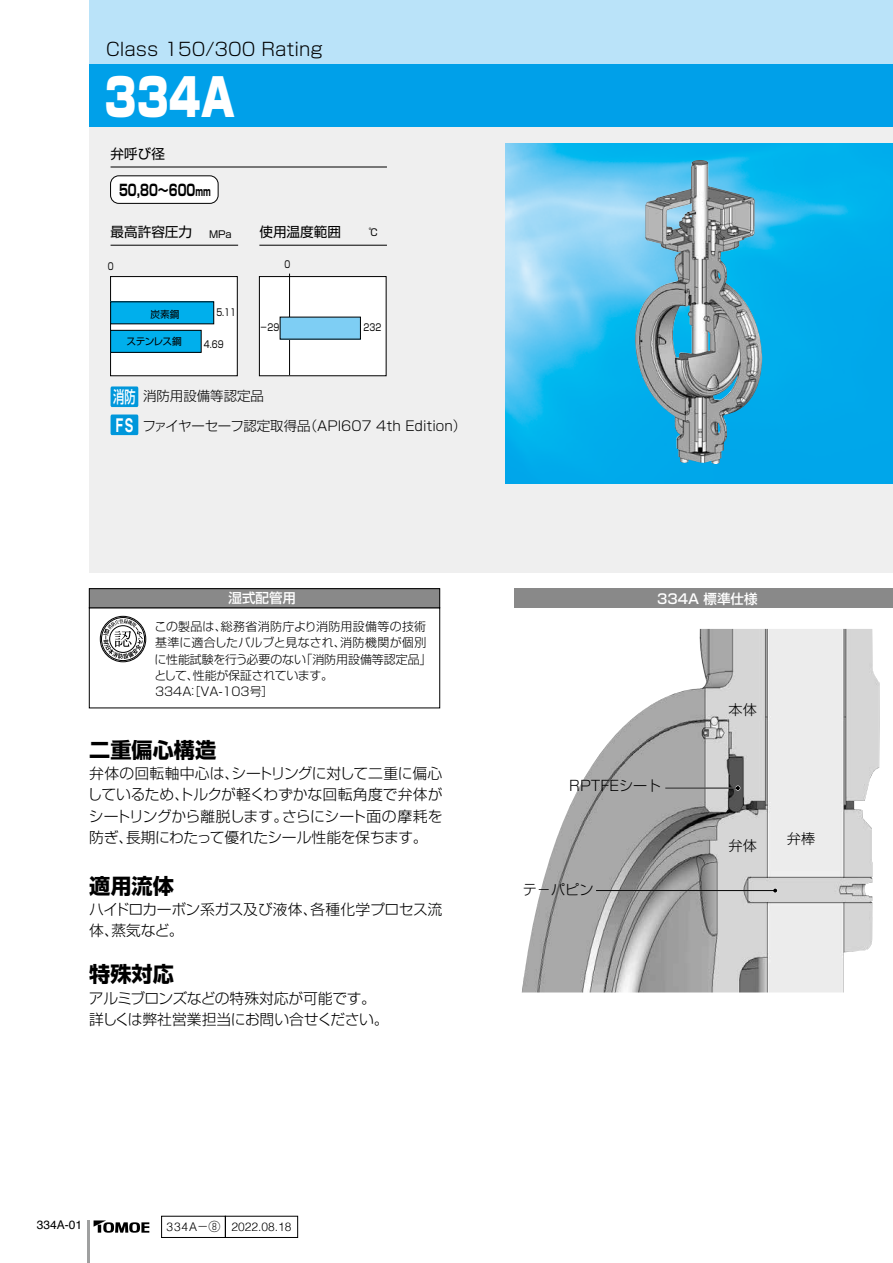
<style>
.page{position:relative;width:893px;height:1263px;background:#fff}
.page>*{position:absolute;margin:0;border:0;box-sizing:border-box;transform-origin:0 0}
.t1{font:900 51.75px "Shin Go Pro";color:#fff;scale:.76 1}
.t2{font:700 21.15px "Shin Go Pro";color:#000}
.t3{font:300 18px "Shin Go Pro";color:#000}
.t4{font:700 15.6px "Shin Go Pro";color:#000;scale:.7 1}
.t5{font:300 14.85px/21.1px "Shin Go Pro";letter-spacing:-.025em;color:#000}
.t6{font:300 14.1px "Shin Go Pro";color:#000}
.t7{font:13.65px "Shin Go Pro";color:#000}
.t8{font:300 13.5px "Shin Go Pro";color:#000}
.t9{font:500 13.5px "Shin Go Pro";color:#fff}
.t10{font:300 12px/16.5px "Shin Go Pro";color:#000}
.t11{font:300 12px "Helvetica";color:#000}
.t12{font:12px "Helvetica";color:#000}
.t13{font:9.75px "Shin Go Pro";color:#000;scale:.8 1}
.t14{font:9.75px "Shin Go Pro";color:#000}
.s1{font-size:11.7px}
.s2{font-weight:500;font-size:16.5px;color:#fff}
.s3{font-family:"Helvetica";font-weight:700;font-size:19.05px;color:#fff}
.s4{font-family:"Shin Go Pro"}
</style>
<div class="page">
<svg style="left:94px;top:1220px;width:12px;height:7px"></svg>
<svg style="left:98px;top:1222px;width:51px;height:11px"></svg>
<hr style="left:87px;top:1220px;width:3px;height:43px;background:#9fa0a0">
<div style="left:89px;top:0;width:804px;height:573px;background:#efefef"></div>
<div style="left:89px;top:64px;width:804px;height:63px;background:#00a0e9"></div>
<div style="left:89px;top:0;width:804px;height:64px;background:#bae3f9"></div>
<hr style="left:111px;top:245px;width:127px;height:1px;background:#000">
<hr style="left:259px;top:245px;width:128px;height:1px;background:#000">
<div style="left:111px;top:176px;width:107px;height:27px;background:#fff;border-radius:8px"></div>
<div style="left:110px;top:176px;width:108px;height:28px;border:1px solid #000;border-radius:8px"></div>
<div style="left:514px;top:589px;width:378px;height:19px;background:#898989"></div>
<div style="left:89px;top:589px;width:351px;height:19px;background:#898989"></div>
<div style="left:89px;top:588px;width:351px;height:20px;border:1px solid #000"></div>
<img style="left:505px;top:144px;width:388px;height:340px">
<img style="left:634px;top:160px;width:129px;height:304px">
<img style="left:522px;top:629px;width:358px;height:363px">
<hr style="left:665px;top:788px;width:73px;height:1px;background:#000">
<hr style="left:596px;top:890px;width:179px;height:1px;background:#000">
<div style="left:111px;top:277px;width:126px;height:99px;background:#fff"></div>
<div style="left:110px;top:276px;width:127px;height:100px;border:1px solid #000"></div>
<div style="left:259px;top:277px;width:127px;height:99px;background:#fff"></div>
<div style="left:259px;top:276px;width:127px;height:100px;border:1px solid #000"></div>
<hr style="left:289px;top:274px;width:1px;height:101px;background:#000">
<div style="left:280px;top:317px;width:80px;height:22px;background:#7ecef4"></div>
<div style="left:111px;top:302px;width:103px;height:22px;background:#00afec"></div>
<div style="left:111px;top:330px;width:90px;height:22px;background:#00afec"></div>
<div style="left:111px;top:330px;width:90px;height:22px;border:1px solid #000"></div>
<svg style="left:111px;top:414px;width:27px;height:21px"></svg>
<hr style="left:111px;top:167px;width:276px;height:1px;background:#000">
<svg style="left:735px;top:786px;width:5px;height:4px"></svg>
<svg style="left:773px;top:888px;width:5px;height:5px"></svg>
<svg style="left:111px;top:386px;width:27px;height:21px"></svg>
<div style="left:100px;top:616px;width:46px;height:46px;border:1px solid #000;border-radius:50%"></div>
<div style="left:101px;top:617px;width:44px;height:44px;border:1px solid #000;border-radius:50%"></div>
<svg style="left:103px;top:619px;width:40px;height:40px"></svg>
<div style="left:161px;top:1216px;width:65px;height:22px;border:1px solid #000"></div>
<div style="left:225px;top:1216px;width:73px;height:22px;border:1px solid #000"></div>
<p class="t3" style="left:106px;top:34px;width:218px">Class 150/300 Rating</p>
<p class="t1" style="left:105px;top:56px;width:173px">334A</p>
<p class="t7" style="left:111px;top:142px;width:56px">弁呼び径</p>
<p class="t4" style="left:119px;top:178px;width:133px">50,80～600<span class="s1">mm</span></p>
<p class="t7" style="left:111px;top:221px;width:123px">最高許容圧力 <sub>MPa</sub></p>
<p class="t7" style="left:259px;top:221px;width:83px">使用温度範囲</p>
<p class="t14" style="left:369px;top:225px;width:11px">℃</p>
<p class="t13" style="left:108px;top:258px;width:9px">0</p>
<p class="t13" style="left:285px;top:257px;width:9px">0</p>
<p class="t14" style="left:150px;top:306px;width:31px">炭素鋼</p>
<p class="t13" style="left:216px;top:305px;width:26px">5.11</p>
<p class="t14" style="left:127px;top:333px;width:57px">ステンレス鋼</p>
<p class="t13" style="left:204px;top:336px;width:26px">4.69</p>
<p class="t13" style="left:260px;top:319px;width:26px">－29</p>
<p class="t8" style="left:113px;top:385px;width:152px"><span class="s2">消防</span> 消防用設備等認定品</p>
<p class="t13" style="left:364px;top:319px;width:24px">232</p>
<p class="t8" style="left:116px;top:415px;width:352px"><span class="s3">FS</span> ファイヤーセーフ認定取得品（API607 4th Edition）</p>
<p class="t9" style="left:229px;top:587px;width:69px">湿式配管用</p>
<p class="t10" style="left:154px;top:616px;width:279px">この製品は、総務省消防庁より消防用設備等の技術基準に適合したバルブと見なされ、消防機関が個別に性能試験を行う必要のない「消防用設備等認定品」として、性能が保証されています。<br>334A：［VA-103号］</p>
<p class="t2" style="left:89px;top:733px;width:128px">二重偏心構造</p>
<p class="t5" style="left:88px;top:761px;width:357px;text-align:justify">弁体の回転軸中心は、シートリングに対して二重に偏心しているため、トルクが軽くわずかな回転角度で弁体がシートリングから離脱します。さらにシート面の摩耗を防ぎ、長期にわたって優れたシール性能を保ちます。</p>
<p class="t2" style="left:89px;top:869px;width:86px">適用流体</p>
<p class="t5" style="left:89px;top:897px;width:355px">ハイドロカーボン系ガス及び液体、各種化学プロセス流体、蒸気など。</p>
<p class="t2" style="left:89px;top:957px;width:86px">特殊対応</p>
<p class="t5" style="left:89px;top:985px;width:301px">アルミブロンズなどの特殊対応が可能です。詳しくは弊社営業担当にお問い合せください。</p>
<p class="t9" style="left:657px;top:587px;width:102px">334A 標準仕様</p>
<p class="t6" style="left:569px;top:774px;width:94px">RPTFEシート</p>
<p class="t6" style="left:523px;top:878px;width:72px">テ－パピン</p>
<p class="t6" style="left:729px;top:698px;width:30px">本体</p>
<p class="t6" style="left:729px;top:834px;width:30px">弁体</p>
<p class="t6" style="left:787px;top:827px;width:30px">弁棒</p>
<p class="t12" style="left:37px;top:1215px;width:47px">334A-01</p>
<p class="t11" style="left:166px;top:1217px;width:127px">334A<span class="s4">－⑧</span> 2022.08.18</p>
</div>
